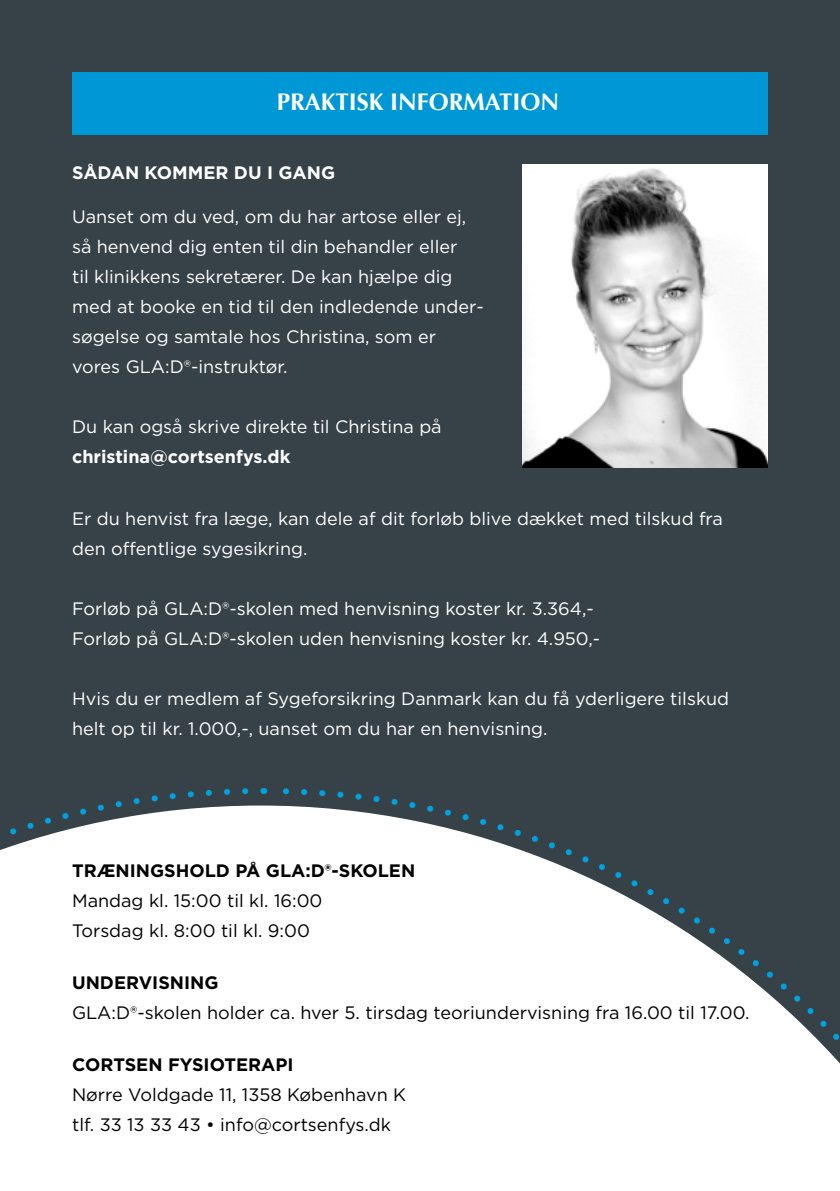
<style>
.page{position:relative;width:840px;height:1191px;background:#fff}
.page>*{position:absolute;margin:0;border:0;box-sizing:border-box;transform-origin:0 0}
.t1{font:700 24px "Optima";color:#fff}
.t2{font:18px/30px "Gotham";color:#fff}
.t3{font:18px/30px "Gotham";color:#000}
.t4{font:700 18px "Gotham";color:#000}
.t5{font:700 18px "Gotham";color:#fff}
</style>
<div class="page">
<div style="left:0;top:0;width:839px;height:1191px;background:#364248"></div>
<div style="left:72px;top:72px;width:695px;height:62px;background:#0097d7"></div>
<img style="left:522px;top:164px;width:245px;height:304px">
<svg style="left:0;top:805px;width:839px;height:386px;background:#dfe2e3"></svg>
<h1 class="t1" style="left:276px;top:88px;width:284px">PRAKTISK INFORMATION</h1>
<p class="t5" style="left:72px;top:161px;width:264px">SÅDAN KOMMER DU I GANG</p>
<p class="t2" style="left:72px;top:201px;width:413px">Uanset om du ved, om du har artose eller ej, så henvend dig enten til din behandler eller<br>til klinikkens sekretærer. De kan hjælpe dig med at booke en tid til den indledende under&shy;søgelse og samtale hos Christina, som er vores GLA:D®-instruktør.</p>
<p class="t2" style="left:72px;top:411px;width:371px">Du kan også skrive direkte til Christina på</p>
<p class="t5" style="left:72px;top:445px;width:220px">christina@cortsenfys.dk</p>
<p class="t2" style="left:72px;top:503px;width:652px">Er du henvist fra læge, kan dele af dit forløb blive dækket med tilskud fra den offentlige sygesikring.</p>
<p class="t2" style="left:72px;top:593px;width:529px">Forløb på GLA:D®-skolen med henvisning koster kr. 3.364,-<br>Forløb på GLA:D®-skolen uden henvisning koster kr. 4.950,-</p>
<p class="t2" style="left:72px;top:683px;width:658px">Hvis du er medlem af Sygeforsikring Danmark kan du få yderligere tilskud helt op til kr. 1.000,-, uanset om du har en henvisning.</p>
<p class="t4" style="left:72px;top:859px;width:344px">TRÆNINGSHOLD PÅ GLA:D®-SKOLEN</p>
<p class="t3" style="left:72px;top:885px;width:252px">Mandag kl. 15:00 til kl. 16:00<br>Torsdag kl. 8:00 til kl. 9:00</p>
<p class="t4" style="left:72px;top:971px;width:148px">UNDERVISNING</p>
<p class="t3" style="left:72px;top:997px;width:678px">GLA:D®-skolen holder ca. hver 5. tirsdag teoriundervisning fra 16.00 til 17.00.</p>
<p class="t4" style="left:72px;top:1053px;width:223px">CORTSEN FYSIOTERAPI</p>
<p class="t3" style="left:72px;top:1079px;width:335px">Nørre Voldgade 11, 1358 København K tlf. 33 13 33 43 • info@cortsenfys.dk</p>
</div>
